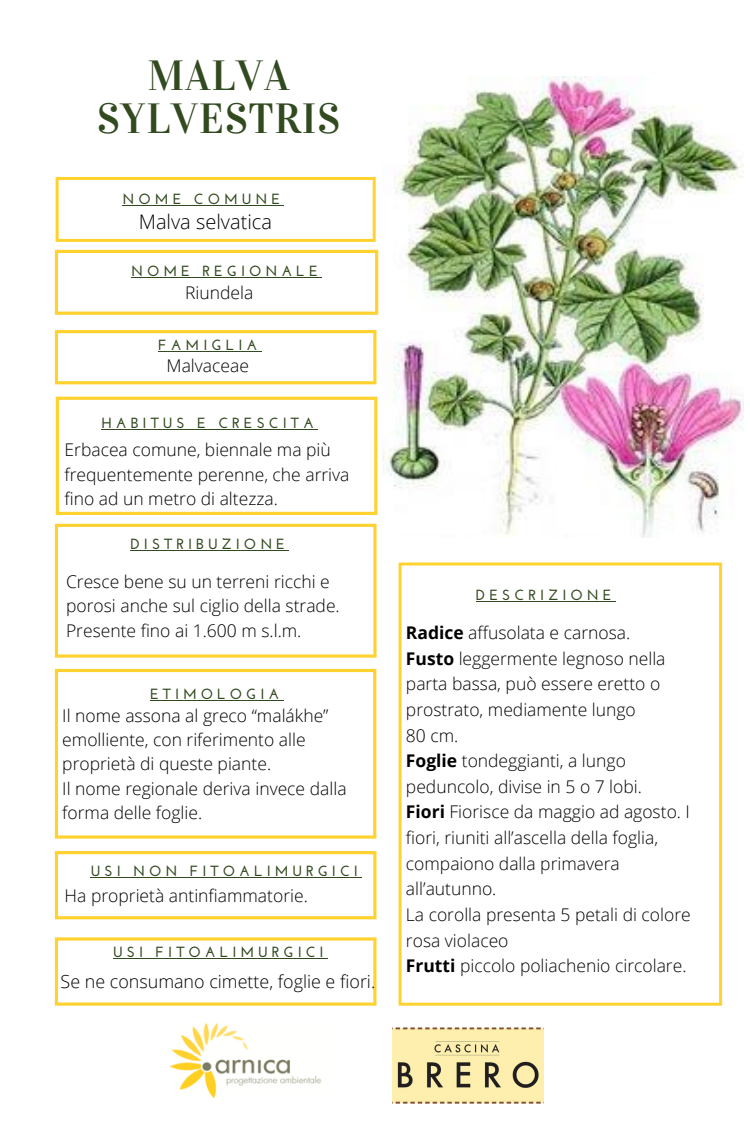
<style>
.page{position:relative;width:750px;height:1125px;background:#fff}
.page>*{position:absolute;margin:0;border:0;box-sizing:border-box;transform-origin:0 0}
.t1{font:42px/42.9px "Vidaloka";letter-spacing:.02em;color:#324a20;text-align:center}
.t2{font:300 20px "Open Sans";color:#000}
.t3{font:300 17.88px "Open Sans";color:#000}
.t4{font:300 17.5px/25.6px "Open Sans";color:#000}
.t5{font:700 14.75px "Josefin Sans";letter-spacing:.27em;color:#324a20}
.s1{font-weight:700}
</style>
<div class="page">
<svg style="left:56px;top:397px;width:321px;height:118px"></svg>
<svg style="left:55px;top:250px;width:323px;height:65px"></svg>
<svg style="left:55px;top:330px;width:321px;height:54px"></svg>
<svg style="left:399px;top:563px;width:323px;height:443px"></svg>
<svg style="left:55px;top:524px;width:322px;height:134px"></svg>
<svg style="left:55px;top:851px;width:321px;height:68px"></svg>
<img style="left:392px;top:1027px;width:152px;height:76px">
<img style="left:169px;top:1022px;width:152px;height:77px">
<svg style="left:55px;top:669px;width:321px;height:170px"></svg>
<svg style="left:56px;top:177px;width:320px;height:65px"></svg>
<svg style="left:55px;top:937px;width:321px;height:69px"></svg>
<img style="left:383px;top:77px;width:360px;height:460px">
<hr style="left:131px;top:277px;width:191px;height:1px;background:#324a20">
<hr style="left:158px;top:351px;width:103px;height:1px;background:#324a20">
<hr style="left:102px;top:429px;width:216px;height:1px;background:#324a20">
<hr style="left:476px;top:601px;width:140px;height:1px;background:#324a20">
<hr style="left:130px;top:550px;width:159px;height:1px;background:#324a20">
<hr style="left:150px;top:700px;width:133px;height:1px;background:#324a20">
<hr style="left:91px;top:877px;width:271px;height:1px;background:#324a20">
<hr style="left:113px;top:958px;width:215px;height:1px;background:#324a20">
<h1 class="t1" style="left:97px;top:54px;width:245px">MALVA<br>SYLVESTRIS</h1>
<p class="t5" style="left:123px;top:193px;width:159px">NOME COMUNE</p>
<p class="t2" style="left:139px;top:208px;width:135px">Malva selvatica</p>
<p class="t5" style="left:131px;top:265px;width:188px">NOME REGIONALE</p>
<p class="t4" style="left:185px;top:279px;width:70px">Riundela</p>
<p class="t5" style="left:158px;top:339px;width:101px">FAMIGLIA</p>
<p class="t4" style="left:167px;top:353px;width:84px">Malvaceae</p>
<p class="t5" style="left:102px;top:417px;width:214px">HABITUS E CRESCITA</p>
<p class="t4" style="left:65px;top:437px;width:286px;line-height:24.4px">Erbacea comune, biennale ma più frequentemente perenne, che arriva fino ad un metro di altezza.</p>
<p class="t5" style="left:130px;top:538px;width:156px">DISTRIBUZIONE</p>
<p class="t4" style="left:66px;top:569px;width:275px;line-height:24.4px">Cresce bene su un terreni ricchi e porosi anche sul ciglio della strade.<br>Presente fino ai 1.600 m s.l.m.</p>
<p class="t5" style="left:150px;top:688px;width:131px">ETIMOLOGIA</p>
<p class="t4" style="left:62px;top:703px;width:286px;line-height:24.4px">Il nome assona al greco “malákhe” emolliente, con riferimento alle proprietà di queste piante.<br>Il nome regionale deriva invece dalla forma delle foglie.</p>
<p class="t5" style="left:91px;top:865px;width:269px">USI NON FITOALIMURGICI</p>
<p class="t4" style="left:65px;top:882px;width:245px">Ha proprietà antinfiammatorie.</p>
<p class="t5" style="left:113px;top:946px;width:212px">USI FITOALIMURGICI</p>
<p class="t3" style="left:61px;top:969px;width:316px">Se ne consumano cimette, foglie e fiori.</p>
<p class="t5" style="left:476px;top:589px;width:137px">DESCRIZIONE</p>
<p class="t4" style="left:406px;top:620px;width:286px"><span class="s1">Radice</span> affusolata e carnosa.<br><span class="s1">Fusto</span> leggermente legnoso nella parta bassa, può essere eretto o prostrato, mediamente lungo<br>80 cm.<br><span class="s1">Foglie</span> tondeggianti, a lungo peduncolo, divise in 5 o 7 lobi.<br><span class="s1">Fiori</span> Fiorisce da maggio ad agosto. I fiori, riuniti all’ascella della foglia, compaiono dalla primavera all’autunno.<br>La corolla presenta 5 petali di colore rosa violaceo<br><span class="s1">Frutti</span> piccolo poliachenio circolare.</p>
</div>
